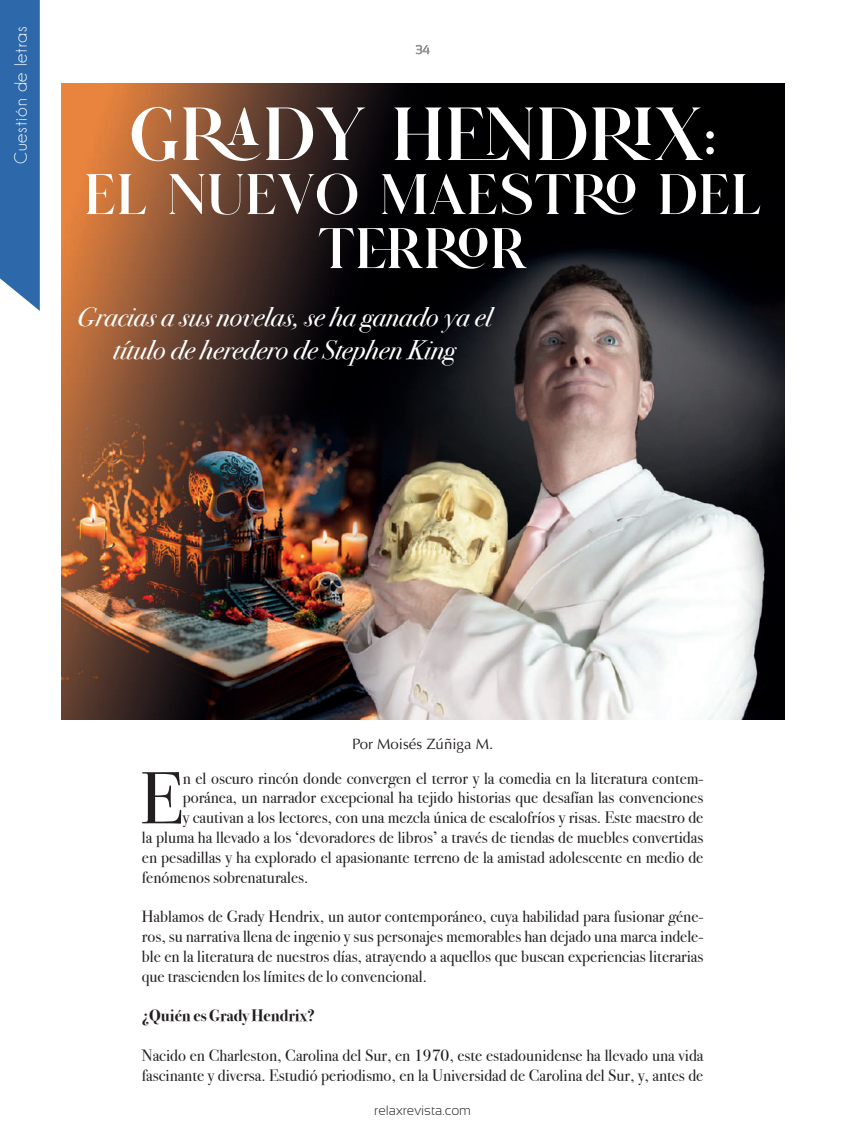
<style>
.page{position:relative;width:847px;height:1145px;background:#fff}
.page>*{position:absolute;margin:0;border:0;box-sizing:border-box;transform-origin:0 0}
.t1{font:73.35px "Bodoni Svty Two ITCTT";color:#231f20}
.t2{font:italic 27px/32.4px "Bodoni Svty Two ITCTT";color:#fff;text-align:center}
.t3{font:18px "Champagne&Limousines";letter-spacing:.05em;color:#fff}
.t4{font:16.5px/19.8px "Bodoni Svty Two ITCTT";color:#231f20;text-align:justify}
.t5{font:700 16.5px "Bodoni Svty Two ITCTT";color:#231f20}
.t6{font:15px "Optima LT Std";color:#231f20}
.t7{font:300 13.5px "Sansation";color:#231f20}
</style>
<div class="page">
<svg style="left:415px;top:45px;width:15px;height:9px"></svg>
<img style="left:61px;top:83px;width:723px;height:637px">
<svg style="left:318px;top:228px;width:209px;height:41px"></svg>
<svg style="left:86px;top:173px;width:674px;height:42px"></svg>
<svg style="left:132px;top:107px;width:582px;height:54px"></svg>
<svg style="left:0;top:0;width:40px;height:311px;background:#3870ae"></svg>
<p class="t3" style="left:12px;top:164px;width:139px;rotate:-90deg">Cuestión de letras</p>
<h2 class="t2" style="left:77px;top:299px;width:416px">Gracias a sus novelas, se ha ganado ya el título de heredero de Stephen King</h2>
<p class="t6" style="left:352px;top:735px;width:143px">Por Moisés Zúñiga M.</p>
<h1 class="t1" style="left:140px;top:738px;width:44px">E</h1>
<p class="t4" style="left:183px;top:766px;width:522px">n el oscuro rincón donde convergen el terror y la comedia en la literatura contem-</p>
<p class="t4" style="left:183px;top:786px;width:522px">poránea, un narrador excepcional ha tejido historias que desafían las convenciones</p>
<p class="t4" style="left:183px;top:806px;width:522px">y cautivan a los lectores, con una mezcla única de escalofríos y risas. Este maestro de</p>
<p class="t4" style="left:142px;top:825px;width:563px">la pluma ha llevado a los ‘devoradores de libros’ a través de tiendas de muebles convertidas</p>
<p class="t4" style="left:142px;top:845px;width:563px">en pesadillas y ha explorado el apasionante terreno de la amistad adolescente en medio de</p>
<p class="t4" style="left:142px;top:865px;width:168px">fenómenos sobrenaturales.</p>
<p class="t4" style="left:142px;top:905px;width:563px">Hablamos de Grady Hendrix, un autor contemporáneo, cuya habilidad para fusionar géne&shy;ros, su narrativa llena de ingenio y sus personajes memorables han dejado una marca indele&shy;ble en la literatura de nuestros días, atrayendo a aquellos que buscan experiencias literarias que trascienden los límites de lo convencional.</p>
<p class="t5" style="left:142px;top:1002px;width:174px">¿Quién es Grady Hendrix?</p>
<p class="t4" style="left:142px;top:1043px;width:563px">Nacido en Charleston, Carolina del Sur, en 1970, este estadounidense ha llevado una vida fascinante y diversa. Estudió periodismo, en la Universidad de Carolina del Sur, y, antes de</p>
<p class="t7" style="left:374px;top:1103px;width:98px">relaxrevista.com</p>
</div>
